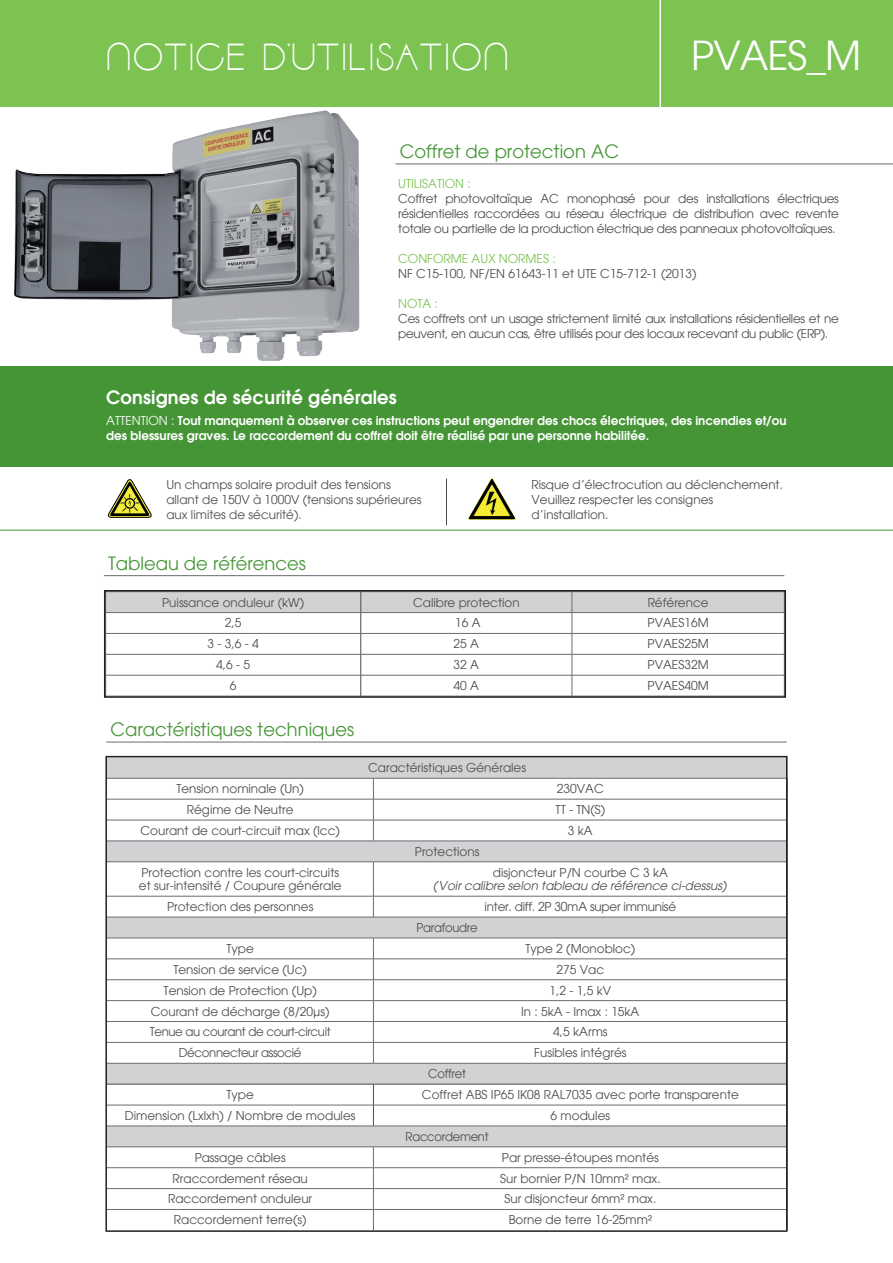
<style>
.page{position:relative;width:893px;height:1263px;background:#fff}
.page>*{position:absolute;margin:0;border:0;box-sizing:border-box;transform-origin:0 0}
.t1{font:39.15px "Avant Garde";letter-spacing:-.025em;color:#fff}
.t2{font:37.5px "Moonbeam";letter-spacing:.05em;color:#fff}
.t3{font:18px "Avant Garde";color:#459536}
.t4{font:600 18px "Avant Garde";letter-spacing:.01em;color:#fff}
.t5{font:12px/15px "Avant Garde";color:#4b4c4d}
.t6{font:600 12px/15px "Avant Garde";color:#fff}
.t7{font:12px/15px "Avant Garde";letter-spacing:-.025em;color:#4b4c4d}
.t8{font:12px "Avant Garde";letter-spacing:-.03em;color:#4b4c4d}
.t9{font:italic 12px "Avant Garde";color:#4b4c4d}
.t10{font:12px "Avant Garde";color:#7cc352}
.t11{font:12px "Avant Garde";letter-spacing:-.02em;color:#4b4c4d}
.s1{font-weight:400}
</style>
<div class="page">
<div style="left:0;top:0;width:893px;height:106px;background:#7cc352"></div>
<div style="left:0;top:366px;width:893px;height:101px;background:#459536"></div>
<svg style="left:108px;top:479px;width:44px;height:39px"></svg>
<img style="left:469px;top:479px;width:47px;height:41px">
<hr style="left:446px;top:479px;width:1px;height:46px;background:#4b4c4d">
<hr style="left:0;top:530px;width:893px;height:1px;background:#459536">
<hr style="left:659px;top:0;width:2px;height:109px;background:#fff">
<hr style="left:395px;top:164px;width:498px;height:1px;background:#6c6d70">
<hr style="left:106px;top:742px;width:681px;height:1px;background:#6c6d70">
<hr style="left:104px;top:575px;width:680px;height:1px;background:#6c6d70">
<svg style="left:108px;top:759px;width:676px;height:387px"></svg>
<hr style="left:107px;top:1146px;width:266px;height:1px;background:#6c6d70">
<hr style="left:107px;top:1167px;width:266px;height:1px;background:#6c6d70">
<hr style="left:107px;top:1188px;width:266px;height:1px;background:#6c6d70">
<hr style="left:107px;top:1084px;width:266px;height:1px;background:#4b4c4d">
<hr style="left:107px;top:778px;width:266px;height:1px;background:#6c6d70">
<hr style="left:373px;top:778px;width:414px;height:1px;background:#6c6d70">
<hr style="left:107px;top:799px;width:266px;height:1px;background:#6c6d70">
<hr style="left:373px;top:799px;width:414px;height:1px;background:#6c6d70">
<hr style="left:107px;top:820px;width:266px;height:1px;background:#6c6d70">
<hr style="left:373px;top:820px;width:414px;height:1px;background:#6c6d70">
<svg style="left:373px;top:778px;width:1px;height:63px"></svg>
<hr style="left:107px;top:841px;width:266px;height:1px;background:#6c6d70">
<hr style="left:373px;top:841px;width:414px;height:1px;background:#6c6d70">
<svg style="left:787px;top:778px;width:1px;height:84px"></svg>
<hr style="left:107px;top:861px;width:266px;height:1px;background:#6c6d70">
<hr style="left:373px;top:861px;width:414px;height:1px;background:#6c6d70">
<hr style="left:373px;top:862px;width:1px;height:34px;background:#6c6d70">
<hr style="left:787px;top:862px;width:1px;height:34px;background:#6c6d70">
<hr style="left:107px;top:896px;width:266px;height:1px;background:#6c6d70">
<hr style="left:107px;top:917px;width:266px;height:1px;background:#6c6d70">
<hr style="left:107px;top:938px;width:266px;height:1px;background:#6c6d70">
<hr style="left:107px;top:958px;width:266px;height:1px;background:#6c6d70">
<hr style="left:107px;top:979px;width:266px;height:1px;background:#6c6d70">
<hr style="left:107px;top:1000px;width:266px;height:1px;background:#6c6d70">
<hr style="left:107px;top:1042px;width:266px;height:1px;background:#6c6d70">
<hr style="left:107px;top:1063px;width:266px;height:1px;background:#6c6d70">
<hr style="left:107px;top:1105px;width:266px;height:1px;background:#6c6d70">
<hr style="left:107px;top:1126px;width:266px;height:1px;background:#6c6d70">
<hr style="left:107px;top:1021px;width:266px;height:1px;background:#6c6d70">
<svg style="left:373px;top:896px;width:415px;height:334px"></svg>
<hr style="left:107px;top:1209px;width:266px;height:1px;background:#6c6d70">
<hr style="left:373px;top:1209px;width:414px;height:1px;background:#6c6d70">
<div style="left:105px;top:756px;width:682px;height:476px;border:2px solid #231f20"></div>
<svg style="left:107px;top:593px;width:676px;height:102px"></svg>
<div style="left:104px;top:590px;width:682px;height:108px;border:2px solid #231f20"></div>
<img style="left:0;top:106px;width:416px;height:255px">
<h2 class="t2" style="left:106px;top:36px;width:404px">NOTICE D'UTILISATION</h2>
<h3 class="t3" style="left:400px;top:140px;width:221px">Coffret de protection AC</h3>
<h1 class="t1" style="left:691px;top:32px;width:172px">PVAES_M</h1>
<p class="t10" style="left:398px;top:176px;width:74px">UTILISATION :</p>
<p class="t5" style="left:398px;top:191px;width:442px;text-align:justify">Coffret photovoltaïque AC monophasé pour des installations électriques résidentielles raccordées au réseau électrique de distribution avec revente totale ou partielle de la production électrique des panneaux photovoltaïques.</p>
<p class="t10" style="left:398px;top:251px;width:159px">CONFORME AUX NORMES :</p>
<p class="t5" style="left:398px;top:266px;width:300px">NF C15-100, NF/EN 61643-11 et UTE C15-712-1 (2013)</p>
<p class="t10" style="left:398px;top:296px;width:41px">NOTA :</p>
<p class="t7" style="left:398px;top:311px;width:442px">Ces coffrets ont un usage strictement limité aux installations résidentielles et ne peuvent, en aucun cas, être utilisés pour des locaux recevant du public (ERP).</p>
<h3 class="t4" style="left:106px;top:386px;width:292px">Consignes de sécurité générales</h3>
<p class="t6" style="left:106px;top:413px;width:682px"><span class="s1">ATTENTION :</span> Tout manquement à observer ces instructions peut engendrer des chocs électriques, des incendies et/ou des blessures graves. Le raccordement du coffret doit être réalisé par une personne habilitée.</p>
<p class="t5" style="left:531px;top:477px;width:253px">Risque d’électrocution au déclenchement.<br>Veuillez respecter les consignes d’installation.</p>
<p class="t5" style="left:166px;top:477px;width:257px">Un champs solaire produit des tensions allant de 150V à 1000V (tensions supérieures aux limites de sécurité).</p>
<h3 class="t3" style="left:108px;top:552px;width:199px">Tableau de références</h3>
<p class="t5" style="left:162px;top:595px;width:144px">Puissance onduleur (kW)</p>
<p class="t5" style="left:413px;top:595px;width:108px">Calibre protection</p>
<p class="t5" style="left:648px;top:595px;width:62px">Référence</p>
<p class="t5" style="left:225px;top:615px;width:18px">2,5</p>
<p class="t5" style="left:455px;top:615px;width:27px">16 A</p>
<p class="t5" style="left:648px;top:615px;width:63px">PVAES16M</p>
<p class="t5" style="left:208px;top:636px;width:53px">3 - 3,6 - 4</p>
<p class="t5" style="left:454px;top:636px;width:27px">25 A</p>
<p class="t5" style="left:648px;top:636px;width:63px">PVAES25M</p>
<p class="t5" style="left:216px;top:657px;width:35px">4,6 - 5</p>
<p class="t5" style="left:454px;top:657px;width:27px">32 A</p>
<p class="t5" style="left:648px;top:657px;width:63px">PVAES32M</p>
<p class="t5" style="left:230px;top:678px;width:8px">6</p>
<p class="t5" style="left:454px;top:678px;width:27px">40 A</p>
<p class="t5" style="left:648px;top:678px;width:63px">PVAES40M</p>
<h3 class="t3" style="left:111px;top:718px;width:245px">Caractéristiques techniques</h3>
<p class="t5" style="left:368px;top:760px;width:159px">Caractéristiques Générales</p>
<p class="t5" style="left:176px;top:781px;width:129px">Tension nominale (Un)</p>
<p class="t5" style="left:557px;top:781px;width:49px">230VAC</p>
<p class="t5" style="left:187px;top:802px;width:108px">Régime de Neutre</p>
<p class="t5" style="left:556px;top:802px;width:51px">TT - TN(S)</p>
<p class="t5" style="left:141px;top:823px;width:201px">Courant de court-circuit max (lcc)</p>
<p class="t5" style="left:568px;top:823px;width:26px">3 kA</p>
<p class="t5" style="left:415px;top:844px;width:66px">Protections</p>
<p class="t5" style="left:139px;top:865px;width:204px;line-height:13.5px">Protection contre les court-circuits et sur-intensité / Coupure générale</p>
<p class="t5" style="left:493px;top:865px;width:177px">disjoncteur P/N courbe C 3 kA</p>
<p class="t9" style="left:434px;top:878px;width:294px">(Voir calibre selon tableau de référence ci-dessus)</p>
<p class="t5" style="left:167px;top:899px;width:148px">Protection des personnes</p>
<p class="t11" style="left:485px;top:899px;width:193px">inter. diff. 2P 30mA super immunisé</p>
<p class="t7" style="left:417px;top:920px;width:63px">Parafoudre</p>
<p class="t5" style="left:226px;top:941px;width:29px">Type</p>
<p class="t5" style="left:525px;top:941px;width:111px">Type 2 (Monobloc)</p>
<p class="t5" style="left:173px;top:962px;width:135px">Tension de service (Uc)</p>
<p class="t5" style="left:557px;top:962px;width:49px">275 Vac</p>
<p class="t5" style="left:164px;top:983px;width:155px">Tension de Protection (Up)</p>
<p class="t5" style="left:550px;top:983px;width:63px">1,2 - 1,5 kV</p>
<p class="t5" style="left:151px;top:1003px;width:180px">Courant de décharge (8/20μs)</p>
<p class="t5" style="left:521px;top:1003px;width:120px">In : 5kA - Imax : 15kA</p>
<p class="t8" style="left:150px;top:1025px;width:182px">Tenue au courant de court-circuit</p>
<p class="t5" style="left:553px;top:1024px;width:56px">4,5 kArms</p>
<p class="t8" style="left:179px;top:1045px;width:124px">Déconnecteur associé</p>
<p class="t5" style="left:534px;top:1045px;width:94px">Fusibles intégrés</p>
<p class="t7" style="left:428px;top:1066px;width:39px">Coffret</p>
<p class="t5" style="left:226px;top:1087px;width:29px">Type</p>
<p class="t5" style="left:422px;top:1087px;width:318px">Coffret ABS IP65 IK08 RAL7035 avec porte transparente</p>
<p class="t5" style="left:125px;top:1108px;width:232px">Dimension (Lxlxh) / Nombre de modules</p>
<p class="t5" style="left:551px;top:1108px;width:61px">6 modules</p>
<p class="t7" style="left:406px;top:1129px;width:85px">Raccordement</p>
<p class="t5" style="left:195px;top:1150px;width:93px">Passage câbles</p>
<p class="t5" style="left:502px;top:1150px;width:158px">Par presse-étoupes montés</p>
<p class="t5" style="left:173px;top:1171px;width:137px">Rraccordement réseau</p>
<p class="t5" style="left:500px;top:1171px;width:162px">Sur bornier P/N 10mm² max.</p>
<p class="t5" style="left:168px;top:1191px;width:146px">Raccordement onduleur</p>
<p class="t5" style="left:504px;top:1191px;width:153px">Sur disjoncteur 6mm² max.</p>
<p class="t5" style="left:174px;top:1212px;width:134px">Raccordement terre(s)</p>
<p class="t5" style="left:509px;top:1212px;width:145px">Borne de terre 16-25mm²</p>
</div>
